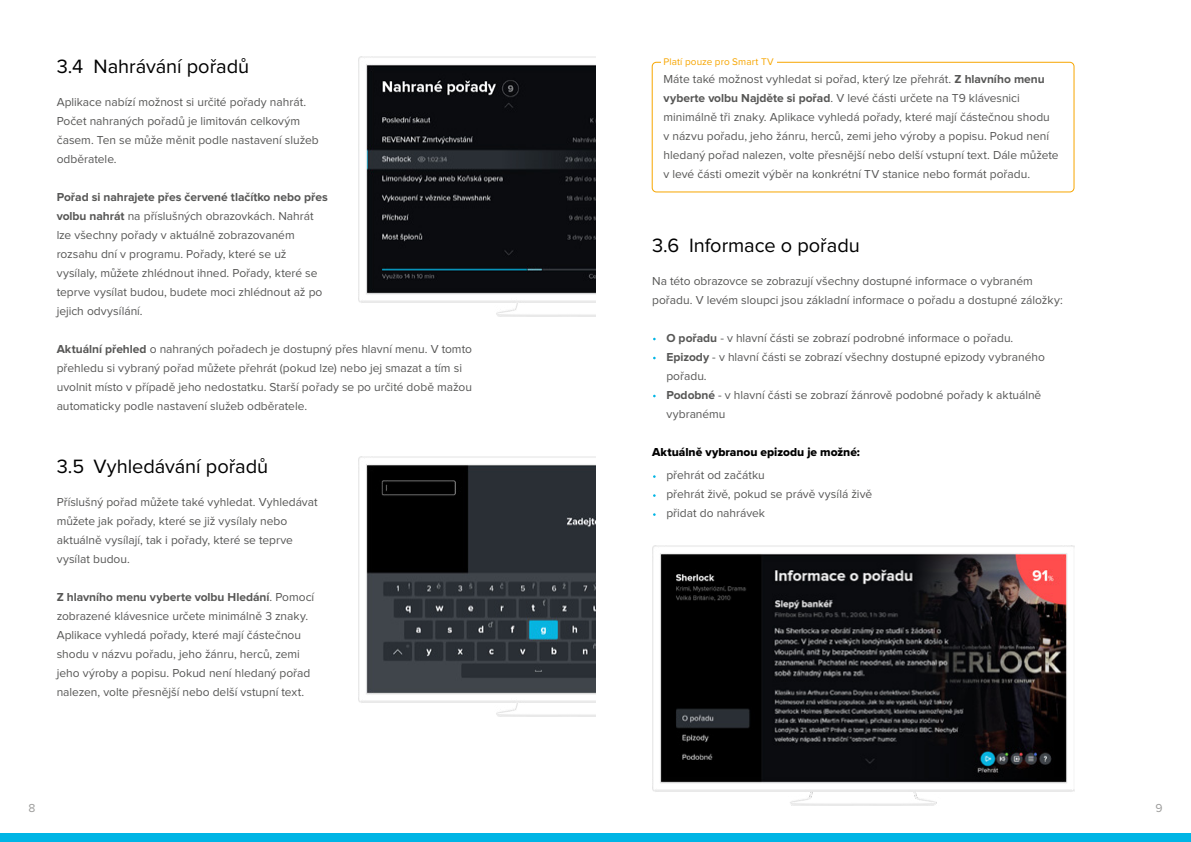
<style>
.page{position:relative;width:1191px;height:842px;background:#fff}
.page>*{position:absolute;margin:0;border:0;box-sizing:border-box;transform-origin:0 0}
.t1{font:20px "Proxima Nova";letter-spacing:-.005em;color:#000}
.t2{font:12px/19px "Proxima Nova";color:#575756}
.t3{font:12px "Proxima Nova Extrabld";color:#000}
.t4{font:12px "Proxima Nova";color:#9d9d9c}
.t5{font:10px "Proxima Nova";letter-spacing:.005em;color:#f7a600}
.s1{font-weight:700}
.s2{color:#fff}
</style>
<div class="page">
<div style="left:0;top:833px;width:1191px;height:9px;background:#00b5e5"></div>
<img style="left:358px;top:57px;width:237px;height:260px">
<img style="left:358px;top:457px;width:237px;height:260px">
<div style="left:651px;top:62px;width:423px;height:130px;border:1px solid #f7a600;border-radius:4px"></div>
<div style="left:660px;top:57px;width:116px;height:10px;background:#fff"></div>
<img style="left:652px;top:545px;width:422px;height:260px">
<h1 class="t1" style="left:57px;top:57px;width:194px">3.4 Nahrávání pořadů</h1>
<p class="t2" style="left:57px;top:93px;width:263px">Aplikace nabízí možnost si určité pořady nahrát.<br>Počet nahraných pořadů je limitován celkovým časem. Ten se může měnit podle nastavení služeb odběratele.</p>
<p class="t2" style="left:57px;top:188px;width:272px"><span class="s1">Pořad si nahrajete přes červené tlačítko nebo přes volbu nahrát</span> na příslušných obrazovkách. Nahrát lze všechny pořady v aktuálně zobrazovaném rozsahu dní v programu. Pořady, které se už vysílaly, můžete zhlédnout ihned. Pořady, které se teprve vysílat budou, budete moci zhlédnout až po jejich odvysílání.</p>
<p class="t2" style="left:57px;top:340px;width:417px"><span class="s1">Aktuální přehled</span> o nahraných pořadech je dostupný přes hlavní menu. V tomto přehledu si vybraný pořad můžete přehrát (pokud lze) nebo jej smazat a tím si uvolnit místo v případě jeho nedostatku. Starší pořady se po určité době mažou automaticky podle nastavení služeb odběratele.</p>
<h1 class="t1" style="left:57px;top:457px;width:213px">3.5 Vyhledávání pořadů</h1>
<p class="t2" style="left:57px;top:493px;width:262px">Příslušný pořad můžete také vyhledat. Vyhledávat můžete jak pořady, které se již vysílaly nebo aktuálně vysílají, tak i pořady, které se teprve vysílat budou.</p>
<p class="t2" style="left:57px;top:588px;width:259px"><span class="s1">Z hlavního menu vyberte volbu Hledání</span>. Pomocí zobrazené klávesnice určete minimálně 3 znaky.<br>Aplikace vyhledá pořady, které mají částečnou shodu v názvu pořadu, jeho žánru, herců, zemi jeho výroby a popisu. Pokud není hledaný pořad nalezen, volte přesnější nebo delší vstupní text.</p>
<p class="t5" style="left:663px;top:57px;width:112px">Platí pouze pro Smart TV</p>
<p class="t2" style="left:663px;top:70px;width:396px">Máte také možnost vyhledat si pořad, který lze přehrát. <span class="s1">Z hlavního menu vyberte volbu Najděte si pořad</span>. V levé části určete na T9 klávesnici minimálně tři znaky. Aplikace vyhledá pořady, které mají částečnou shodu v názvu pořadu, jeho žánru, herců, zemi jeho výroby a popisu. Pokud není hledaný pořad nalezen, volte přesnější nebo delší vstupní text. Dále můžete v levé části omezit výběr na konkrétní TV stanice nebo formát pořadu.</p>
<h1 class="t1" style="left:652px;top:236px;width:209px">3.6 Informace o pořadu</h1>
<p class="t2" style="left:652px;top:272px;width:412px">Na této obrazovce se zobrazují všechny dostupné informace o vybraném pořadu. V levém sloupci jsou základní informace o pořadu a dostupné záložky:</p>
<p class="t2" style="left:652px;top:329px;width:363px"><span class="s2">•</span> <span class="s1">O pořadu</span> - v hlavní části se zobrazí podrobné informace o pořadu.</p>
<p class="t2" style="left:666px;top:348px;width:380px;text-indent:-14px"><span class="s2">•</span> <span class="s1">Epizody</span> - v hlavní části se zobrazí všechny dostupné epizody vybraného pořadu.</p>
<p class="t2" style="left:666px;top:386px;width:376px;text-indent:-14px"><span class="s2">•</span> <span class="s1">Podobné</span> - v hlavní části se zobrazí žánrově podobné pořady k aktuálně vybranému</p>
<p class="t3" style="left:652px;top:443px;width:209px">Aktuálně vybranou epizodu je možné:</p>
<p class="t2" style="left:652px;top:466px;width:114px"><span class="s2">•</span> přehrát od začátku</p>
<p class="t2" style="left:652px;top:485px;width:221px"><span class="s2">•</span> přehrát živě, pokud se právě vysílá živě</p>
<p class="t2" style="left:652px;top:504px;width:114px"><span class="s2">•</span> přidat do nahrávek</p>
<p class="t4" style="left:28px;top:802px;width:8px">8</p>
<p class="t4" style="left:1155px;top:802px;width:9px">9</p>
</div>
